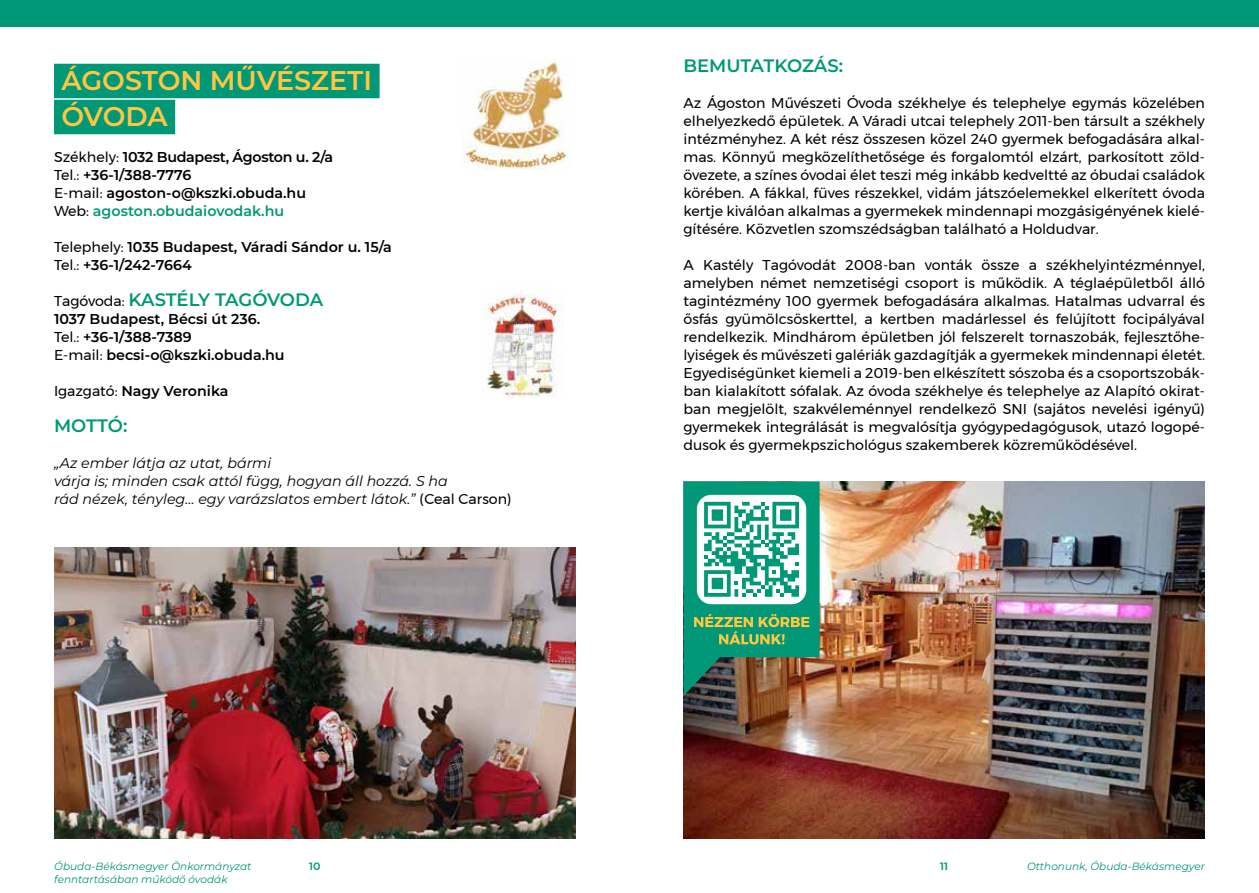
<style>
.page{position:relative;width:1259px;height:893px;background:#fff}
.page>*{position:absolute;margin:0;border:0;box-sizing:border-box;transform-origin:0 0}
.t1{font:100 27px/36px "Montserrat";color:#ffc641}
.t2{font:100 18px "Montserrat";letter-spacing:-.01em;color:#009877}
.t3{font:14.25px/18px "Montserrat";color:#000;text-align:justify}
.t4{font:100 14.25px/18px "Montserrat";color:#000}
.t5{font:italic 100 14.25px/18px "Montserrat";color:#000}
.t6{font:italic 100 10.5px "Montserrat";color:#009877}
.t7{font:500 10.5px "Montserrat";color:#009877}
.s1{font-weight:400}
.s2{color:#009877}
.s3{font-weight:400;font-size:14.25px;color:#000}
.s4{font-weight:400;font-style:normal}
</style>
<div class="page">
<div style="left:0;top:0;width:1259px;height:26px;background:#009877"></div>
<div style="left:54px;top:64px;width:325px;height:34px;background:#009877"></div>
<div style="left:54px;top:100px;width:121px;height:34px;background:#009877"></div>
<img style="left:54px;top:547px;width:521px;height:292px">
<img style="left:481px;top:288px;width:83px;height:110px">
<img style="left:461px;top:60px;width:107px;height:109px">
<img style="left:683px;top:481px;width:522px;height:358px">
<svg style="left:683px;top:481px;width:136px;height:215px"></svg>
<h1 class="t1" style="left:61px;top:62px;width:312px">ÁGOSTON MŰVÉSZETI<br>ÓVODA</h1>
<p class="t4" style="left:54px;top:148px;width:281px"><span class="s1">Székhely:</span> 1032 Budapest, Ágoston u. 2/a<br><span class="s1">Tel.:</span> +36-1/388-7776<br><span class="s1">E-mail:</span> agoston-o@kszki.obuda.hu<br><span class="s1">Web:</span> <span class="s2">agoston.obudaiovodak.hu</span></p>
<p class="t4" style="left:54px;top:238px;width:339px"><span class="s1">Telephely:</span> 1035 Budapest, Váradi Sándor u. 15/a<br><span class="s1">Tel.:</span> +36-1/242-7664</p>
<p class="t2" style="left:54px;top:288px;width:271px"><span class="s3">Tagóvoda:</span> KASTÉLY TAGÓVODA</p>
<p class="t4" style="left:54px;top:310px;width:232px">1037 Budapest, Bécsi út 236.<br><span class="s1">Tel.:</span> +36-1/388-7389<br><span class="s1">E-mail:</span> becsi-o@kszki.obuda.hu</p>
<p class="t4" style="left:54px;top:382px;width:176px"><span class="s1">Igazgató:</span> Nagy Veronika</p>
<p class="t2" style="left:54px;top:414px;width:75px">MOTTÓ:</p>
<p class="t5" style="left:54px;top:454px;width:459px">„Az ember látja az utat, bármi<br>várja is; minden csak attól függ, hogyan áll hozzá. S ha<br>rád nézek, tényleg… egy varázslatos embert látok.” <span class="s4">(Ceal Carson)</span></p>
<p class="t2" style="left:683px;top:54px;width:161px">BEMUTATKOZÁS:</p>
<p class="t3" style="left:683px;top:94px;width:523px">Az Ágoston Művészeti Óvoda székhelye és telephelye egymás közelében elhelyezkedő épületek. A Váradi utcai telephely 2011-ben társult a székhely intézményhez. A két rész összesen közel 240 gyermek befogadására alkal&shy;mas. Könnyű megközelíthetősége és forgalomtól elzárt, parkosított zöld&shy;övezete, a színes óvodai élet teszi még inkább kedveltté az óbudai családok körében. A fákkal, füves részekkel, vidám játszóelemekkel elkerített óvoda kertje kiválóan alkalmas a gyermekek mindennapi mozgásigényének kielé&shy;gítésére. Közvetlen szomszédságban található a Holdudvar.</p>
<p class="t3" style="left:683px;top:256px;width:523px">A Kastély Tagóvodát 2008-ban vonták össze a székhelyintézménnyel, amelyben német nemzetiségi csoport is működik. A téglaépületből álló tagintézmény 100 gyermek befogadására alkalmas. Hatalmas udvarral és ősfás gyümölcsöskerttel, a kertben madárlessel és felújított focipályával rendelkezik. Mindhárom épületben jól felszerelt tornaszobák, fejlesztőhe&shy;lyiségek és művészeti galériák gazdagítják a gyermekek mindennapi életét.<br>Egyediségünket kiemeli a 2019-ben elkészített sószoba és a csoportszobák&shy;ban kialakított sófalak. Az óvoda székhelye és telephelye az Alapító okirat&shy;ban megjelölt, szakvéleménnyel rendelkező SNI (sajátos nevelési igényű) gyermekek integrálását is megvalósítja gyógypedagógusok, utazó logopé&shy;dusok és gyermekpszichológus szakemberek közreműködésével.</p>
<p class="t6" style="left:54px;top:859px;width:199px">Óbuda-Békásmegyer Önkormányzat</p>
<p class="t7" style="left:309px;top:858px;width:13px">10</p>
<p class="t7" style="left:940px;top:858px;width:10px">11</p>
<p class="t6" style="left:1027px;top:859px;width:179px">Otthonunk, Óbuda-Békásmegyer</p>
<p class="t6" style="left:54px;top:872px;width:175px">fenntartásában működő óvodák</p>
</div>
